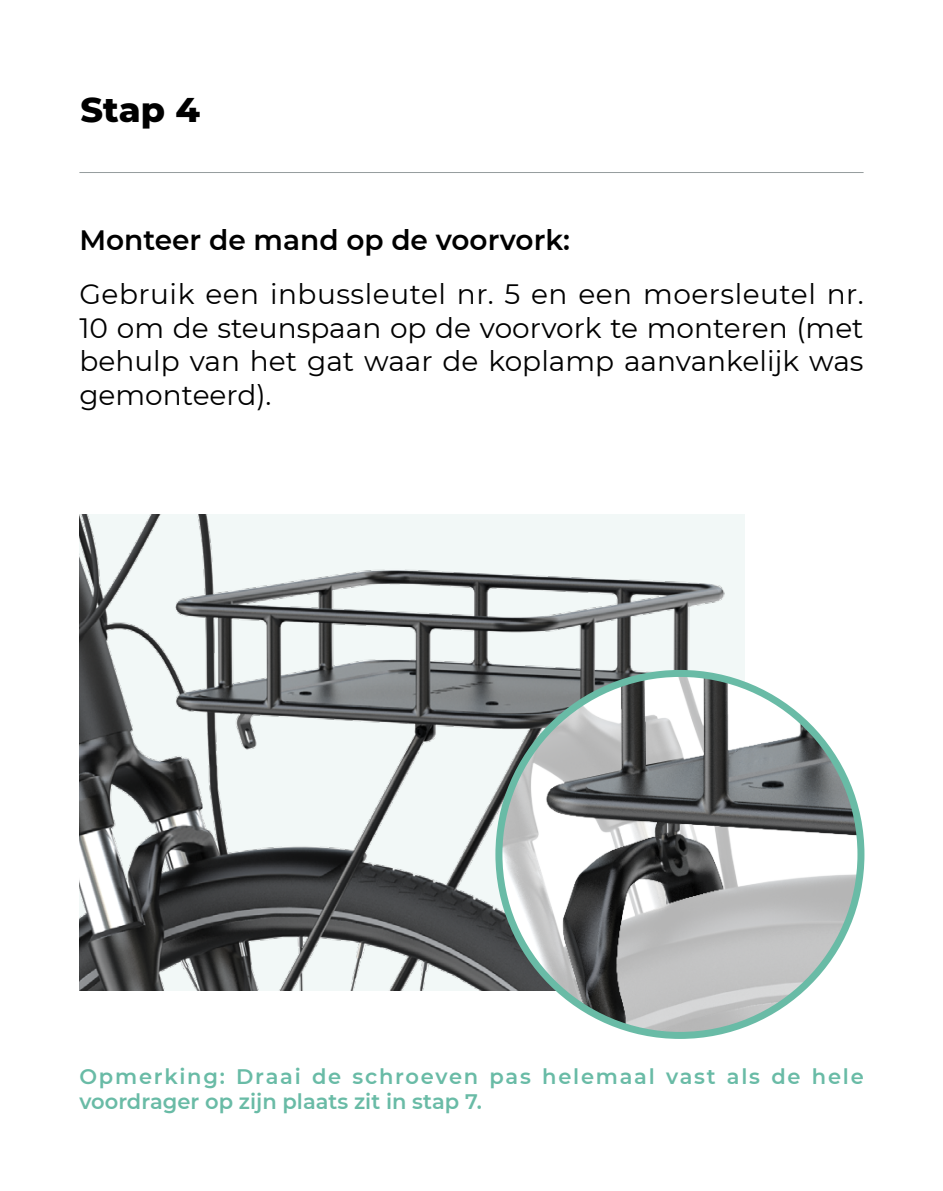
<style>
.page{position:relative;width:943px;height:1191px;background:#fff}
.page>*{position:absolute;margin:0;border:0;box-sizing:border-box;transform-origin:0 0}
.t1{font:800 35px "Montserrat";color:#000}
.t2{font:28px/33.6px "Montserrat";color:#000;text-align:justify}
.t3{font:600 28px "Montserrat";color:#000}
.t4{font:600 21px/25.2px "Montserrat";letter-spacing:.08em;color:#69bba6}
</style>
<div class="page">
<img style="left:79px;top:514px;width:665px;height:476px">
<hr style="left:79px;top:172px;width:784px;height:1px;background:#959c9d">
<img style="left:499px;top:673px;width:362px;height:362px;border-radius:181px">
<p class="t1" style="left:81px;top:83px;width:121px">Stap 4</p>
<p class="t3" style="left:79px;top:221px;width:492px">Monteer de mand op de voorvork:</p>
<p class="t2" style="left:79px;top:276px;width:785px">Gebruik een inbussleutel nr. 5 en een moersleutel nr.<br>10 om de steunspaan op de voorvork te monteren (met behulp van het gat waar de koplamp aanvankelijk was gemonteerd).</p>
<p class="t4" style="left:79px;top:1062px;width:786px">Opmerking: Draai de schroeven pas helemaal vast als de hele voordrager op zijn plaats zit in stap 7.</p>
</div>
